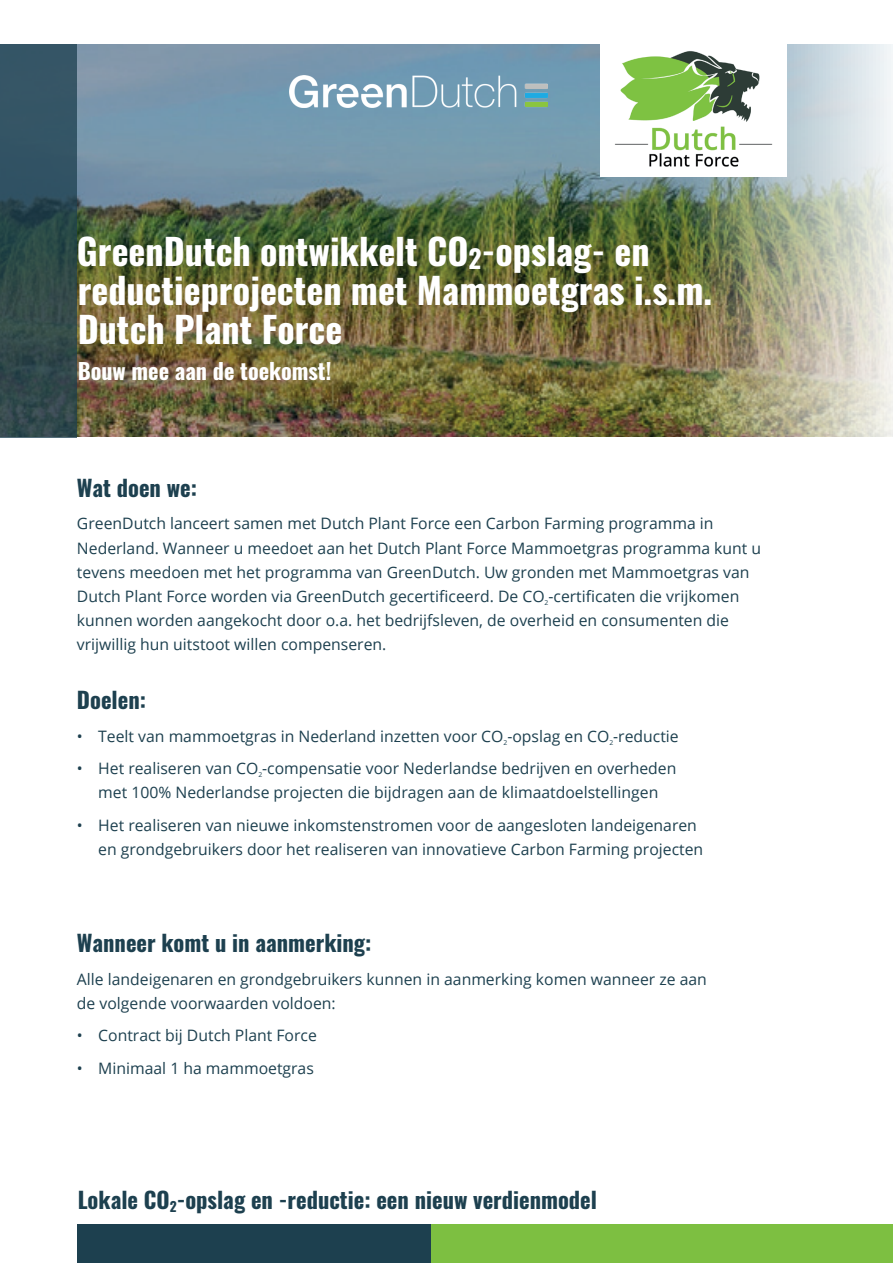
<style>
.page{position:relative;width:893px;height:1263px;background:#fff}
.page>*{position:absolute;margin:0;border:0;box-sizing:border-box;transform-origin:0 0}
.t1{font:700 36px/39px "Oswald";color:#fff}
.t2{font:700 22.5px "Oswald";color:#1d404f}
.t3{font:700 22.2px "Oswald";color:#fff}
.t4{font:15.75px/24px "Open Sans";color:#1d404f}
.t5{font:6.75px "Open Sans";color:#1d404f}
</style>
<div class="page">
<img style="left:77px;top:44px;width:816px;height:393px">
<svg style="left:0;top:44px;width:77px;height:393px;background:#304c54"></svg>
<div style="left:77px;top:1225px;width:355px;height:38px;background:#1d404f"></div>
<div style="left:432px;top:1225px;width:461px;height:38px;background:#7dbf41"></div>
<img style="left:289px;top:75px;width:258px;height:33px">
<img style="left:600px;top:44px;width:187px;height:133px">
<h1 class="t1" style="left:77px;top:234px;width:637px">GreenDutch ontwikkelt CO<sub>2</sub>-opslag- en reductieprojecten met Mammoetgras i.s.m.<br>Dutch Plant Force</h1>
<h3 class="t3" style="left:78px;top:360px;width:255px">Bouw mee aan de toekomst!</h3>
<h2 class="t2" style="left:77px;top:476px;width:122px">Wat doen we:</h2>
<p class="t4" style="left:77px;top:511px;width:686px">GreenDutch lanceert samen met Dutch Plant Force een Carbon Farming programma in Nederland. Wanneer u meedoet aan het Dutch Plant Force Mammoetgras programma kunt u tevens meedoen met het programma van GreenDutch. Uw gronden met Mammoetgras van Dutch Plant Force worden via GreenDutch gecertificeerd. De CO -certificaten die vrijkomen</p>
<p class="t5" style="left:545px;top:597px;width:5px">2</p>
<p class="t4" style="left:77px;top:607px;width:654px">kunnen worden aangekocht door o.a. het bedrijfsleven, de overheid en consumenten die vrijwillig hun uitstoot willen compenseren.</p>
<h2 class="t2" style="left:77px;top:688px;width:71px">Doelen:</h2>
<p class="t4" style="left:77px;top:723px;width:603px">• Teelt van mammoetgras in Nederland inzetten voor CO -opslag en CO -reductie</p>
<p class="t5" style="left:503px;top:737px;width:5px">2</p>
<p class="t5" style="left:609px;top:737px;width:5px">2</p>
<p class="t4" style="left:77px;top:756px;width:601px">• Het realiseren van CO -compensatie voor Nederlandse bedrijven en overheden</p>
<p class="t5" style="left:258px;top:770px;width:5px">2</p>
<p class="t4" style="left:98px;top:780px;width:562px">met 100% Nederlandse projecten die bijdragen aan de klimaatdoelstellingen</p>
<p class="t4" style="left:98px;top:812px;width:606px;text-indent:-21px">• Het realiseren van nieuwe inkomstenstromen voor de aangesloten landeigenaren en grondgebruikers door het realiseren van innovatieve Carbon Farming projecten</p>
<h2 class="t2" style="left:77px;top:931px;width:296px">Wanneer komt u in aanmerking:</h2>
<p class="t4" style="left:77px;top:966px;width:631px">Alle landeigenaren en grondgebruikers kunnen in aanmerking komen wanneer ze aan de volgende voorwaarden voldoen:</p>
<p class="t4" style="left:77px;top:1023px;width:241px">• Contract bij Dutch Plant Force</p>
<p class="t4" style="left:77px;top:1055px;width:238px">• Minimaal 1 ha mammoetgras</p>
<h2 class="t2" style="left:78px;top:1188px;width:521px">Lokale CO<sub>2</sub>-opslag en -reductie: een nieuw verdienmodel</h2>
</div>
